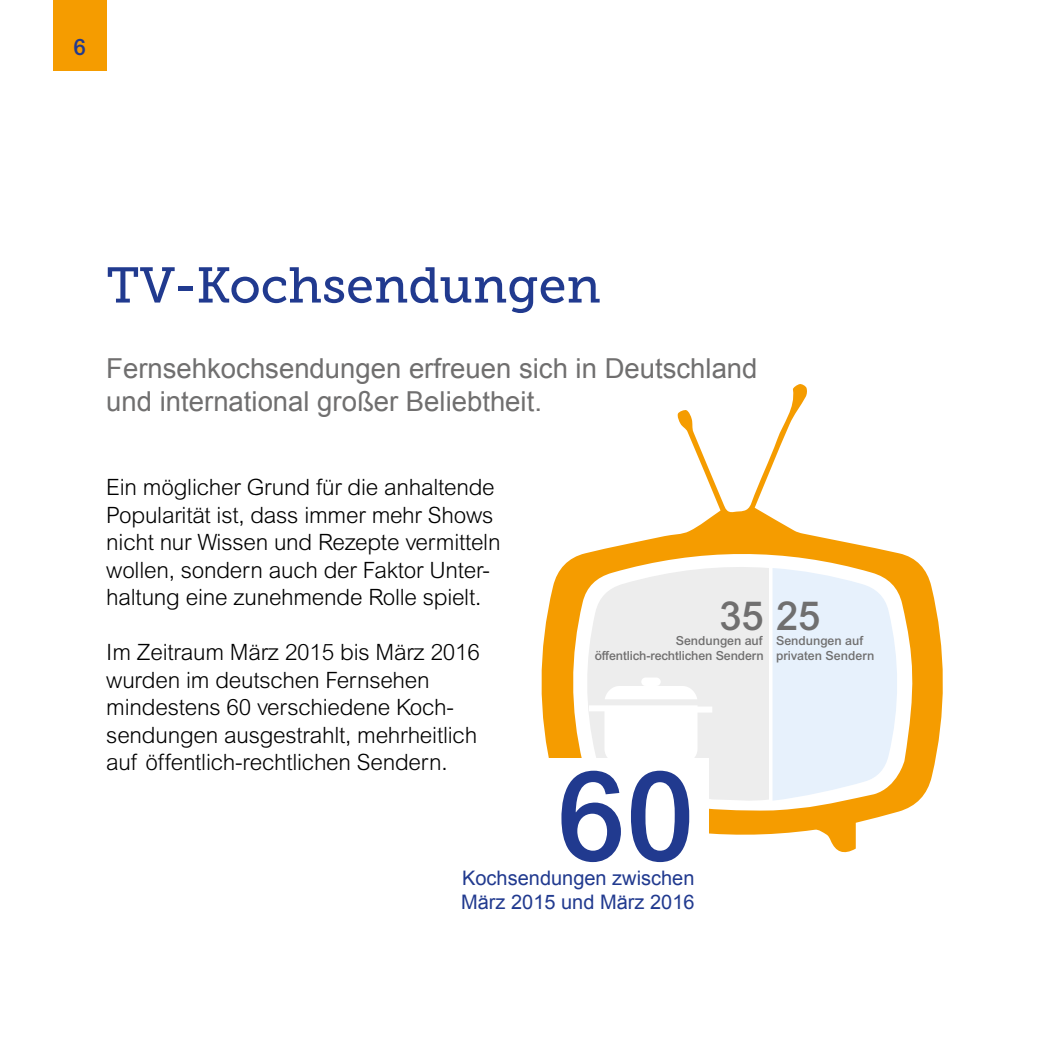
<style>
.page{position:relative;width:1049px;height:1049px;background:#fff}
.page>*{position:absolute;margin:0;border:0;box-sizing:border-box;transform-origin:0 0}
.t1{font:500 125px "Arial MT Pro";color:#213a8f}
.t2{font:50px "Museo Slab 500";color:#213a8f}
.t3{font:500 40px "Arial MT Pro";color:#706f6f}
.t4{font:27.5px/33px "Arial";color:#706f6f}
.t5{font:300 22.5px/27.5px "Arial MT Pro";letter-spacing:-.01em;color:#000}
.t6{font:500 22.5px "Arial MT Pro";color:#213a8f}
.t7{font:20px/24px "Arial";color:#213a8f}
.t8{font:500 12.5px/15px "Arial MT Pro";color:#706f6f}
</style>
<div class="page">
<svg style="left:541px;top:384px;width:402px;height:469px"></svg>
<div style="left:53px;top:0;width:53px;height:71px;background:#f59c00"></div>
<svg style="left:772px;top:568px;width:128px;height:233px;background:#eaf0f4"></svg>
<svg style="left:584px;top:564px;width:185px;height:238px;background:#eeece9"></svg>
<div style="left:106px;top:758px;width:603px;height:162px;background:#fff"></div>
<svg style="left:605px;top:677px;width:92px;height:22px"></svg>
<svg style="left:589px;top:705px;width:123px;height:58px"></svg>
<p class="t6" style="left:74px;top:34px;width:14px">6</p>
<h2 class="t2" style="left:106px;top:257px;width:496px">TV-Kochsendungen</h2>
<p class="t4" style="left:106px;top:352px;width:653px">Fernsehkochsendungen erfreuen sich in Deutschland und international großer Beliebtheit.</p>
<p class="t5" style="left:106px;top:474px;width:396px">Ein möglicher Grund für die anhaltende Popularität ist, dass immer mehr Shows nicht nur Wissen und Rezepte vermitteln wollen, sondern auch der Faktor Unter&shy;haltung eine zunehmende Rolle spielt.</p>
<p class="t5" style="left:106px;top:639px;width:375px">Im Zeitraum März 2015 bis März 2016 wurden im deutschen Fernsehen mindestens 60 verschiedene Koch&shy;sendungen ausgestrahlt, mehrheitlich auf öffentlich-rechtlichen Sendern.</p>
<h3 class="t3" style="left:719px;top:592px;width:102px">35 25</h3>
<p class="t8" style="left:776px;top:634px;width:100px">Sendungen auf privaten Sendern</p>
<p class="t8" style="left:595px;top:634px;width:170px;text-align:right">Sendungen auf öffentlich-rechtlichen Sendern</p>
<h1 class="t1" style="left:556px;top:743px;width:139px">60</h1>
<p class="t7" style="left:461px;top:866px;width:235px">Kochsendungen zwischen<br>März 2015 und März 2016</p>
</div>
